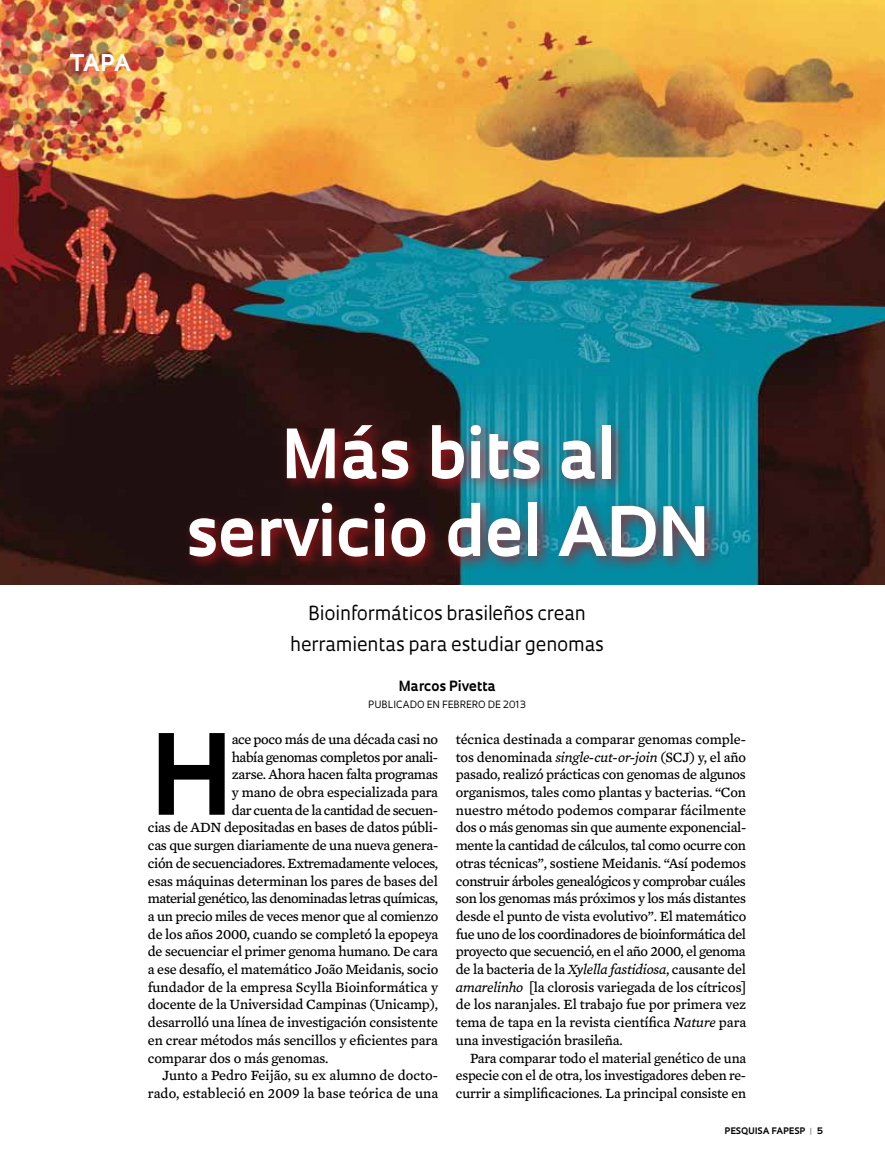
<style>
.page{position:relative;width:885px;height:1169px;background:#fff}
.page>*{position:absolute;margin:0;border:0;box-sizing:border-box;transform-origin:0 0}
.t1{font:700 108.45px "Oculum";color:#000}
.t2{font:700 66px/77.7px "Oculum";color:#fff;text-align:center}
.t3{font:700 22.35px "Oculum";color:#fff}
.t4{font:18.75px/30.9px "Oculum";letter-spacing:-.01em;color:#000;text-align:center}
.t5{font:14.4px/17.7px "Mercury Text G4";letter-spacing:-.015em;color:#000;text-align:justify}
.t6{font:14.4px "Mercury Text G4";letter-spacing:-.035em;color:#000}
.t7{font:14.4px "Mercury Text G4";letter-spacing:.005em;color:#000}
.t8{font:700 13.65px "Oculum";letter-spacing:-.005em;color:#000}
.t9{font:9.75px "Oculum";color:#000}
.t10{font:700 8.7px "Oculum";letter-spacing:.015em;color:#000}
.s1{font-style:italic}
.s2{color:#939598}
</style>
<div class="page">
<img style="left:0;top:0;width:885px;height:584px">
<div style="left:183px;top:418px;width:537px;height:154px;background:#c4161c;opacity:.75"></div>
<h3 class="t3" style="left:70px;top:47px;width:17px">Tapa</h3>
<h2 class="t2" style="left:186px;top:411px;width:513px">Más bits al servicio del ADN</h2>
<h3 class="t4" style="left:290px;top:597px;width:315px">Bioinformáticos brasileños crean herramientas para estudiar genomas</h3>
<p class="t8" style="left:398px;top:676px;width:99px">Marcos Pivetta</p>
<p class="t9" style="left:368px;top:698px;width:159px">publicado en FEBRERO de 2013</p>
<h1 class="t1" style="left:148px;top:700px;width:85px">H</h1>
<p class="t5" style="left:232px;top:729px;width:208px">ace poco más de una década casi no</p>
<p class="t5" style="left:232px;top:747px;width:208px">había genomas completos por anali-</p>
<p class="t5" style="left:232px;top:765px;width:208px">zarse. Ahora hacen falta programas</p>
<p class="t5" style="left:232px;top:782px;width:208px">y mano de obra especializada para</p>
<p class="t6" style="left:232px;top:799px;width:208px">dar cuenta de la cantidad de secuen-</p>
<p class="t5" style="left:148px;top:818px;width:292px">cias de ADN depositadas en bases de datos públi-</p>
<p class="t5" style="left:148px;top:835px;width:292px">cas que surgen diariamente de una nueva genera-</p>
<p class="t5" style="left:148px;top:853px;width:292px">ción de secuenciadores. Extremadamente veloces,</p>
<p class="t5" style="left:148px;top:871px;width:292px">esas máquinas determinan los pares de bases del</p>
<p class="t6" style="left:148px;top:888px;width:292px">material genético, las denominadas letras químicas,</p>
<p class="t5" style="left:148px;top:906px;width:292px">a un precio miles de veces menor que al comienzo</p>
<p class="t5" style="left:148px;top:924px;width:292px">de los años 2000, cuando se completó la epopeya</p>
<p class="t5" style="left:148px;top:942px;width:292px">de secuenciar el primer genoma humano. De cara</p>
<p class="t5" style="left:148px;top:959px;width:292px">a ese desafío, el matemático João Meidanis, socio</p>
<p class="t5" style="left:148px;top:977px;width:292px">fundador de la empresa Scylla Bioinformática y</p>
<p class="t5" style="left:148px;top:995px;width:292px">docente de la Universidad Campinas (Unicamp),</p>
<p class="t5" style="left:148px;top:1012px;width:292px">desarrolló una línea de investigación consistente</p>
<p class="t5" style="left:148px;top:1030px;width:292px">en crear métodos más sencillos y eficientes para</p>
<p class="t5" style="left:148px;top:1048px;width:182px">comparar dos o más genomas.</p>
<p class="t5" style="left:162px;top:1065px;width:277px">Junto a Pedro Feijão, su ex alumno de docto-</p>
<p class="t7" style="left:148px;top:1082px;width:292px">rado, estableció en 2009 la base teórica de una</p>
<p class="t5" style="left:456px;top:729px;width:292px">técnica destinada a comparar genomas comple&shy;tos denominada <span class="s1">single-cut-or-join</span> (SCJ) y, el año pasado, realizó prácticas con genomas de algunos organismos, tales como plantas y bacterias. “Con nuestro método podemos comparar fácilmente dos o más genomas sin que aumente exponencial&shy;mente la cantidad de cálculos, tal como ocurre con otras técnicas”, sostiene Meidanis. “Así podemos construir árboles genealógicos y comprobar cuáles son los genomas más próximos y los más distantes desde el punto de vista evolutivo”. El matemático fue uno de los coordinadores de bioinformática del proyecto que secuenció, en el año 2000, el genoma de la bacteria de la <span class="s1">Xylella fastidiosa</span>, causante del <span class="s1">amarelinho</span> [la clorosis variegada de los cítricos] de los naranjales. El trabajo fue por primera vez tema de tapa en la revista científica <span class="s1">Nature</span> para una investigación brasileña.</p>
<p class="t5" style="left:456px;top:1048px;width:292px;text-indent:14px">Para comparar todo el material genético de una especie con el de otra, los investigadores deben re&shy;currir a simplificaciones. La principal consiste en</p>
<p class="t10" style="left:725px;top:1124px;width:100px">PESQUISA FAPESP <span class="s2">|</span> 5</p>
</div>
